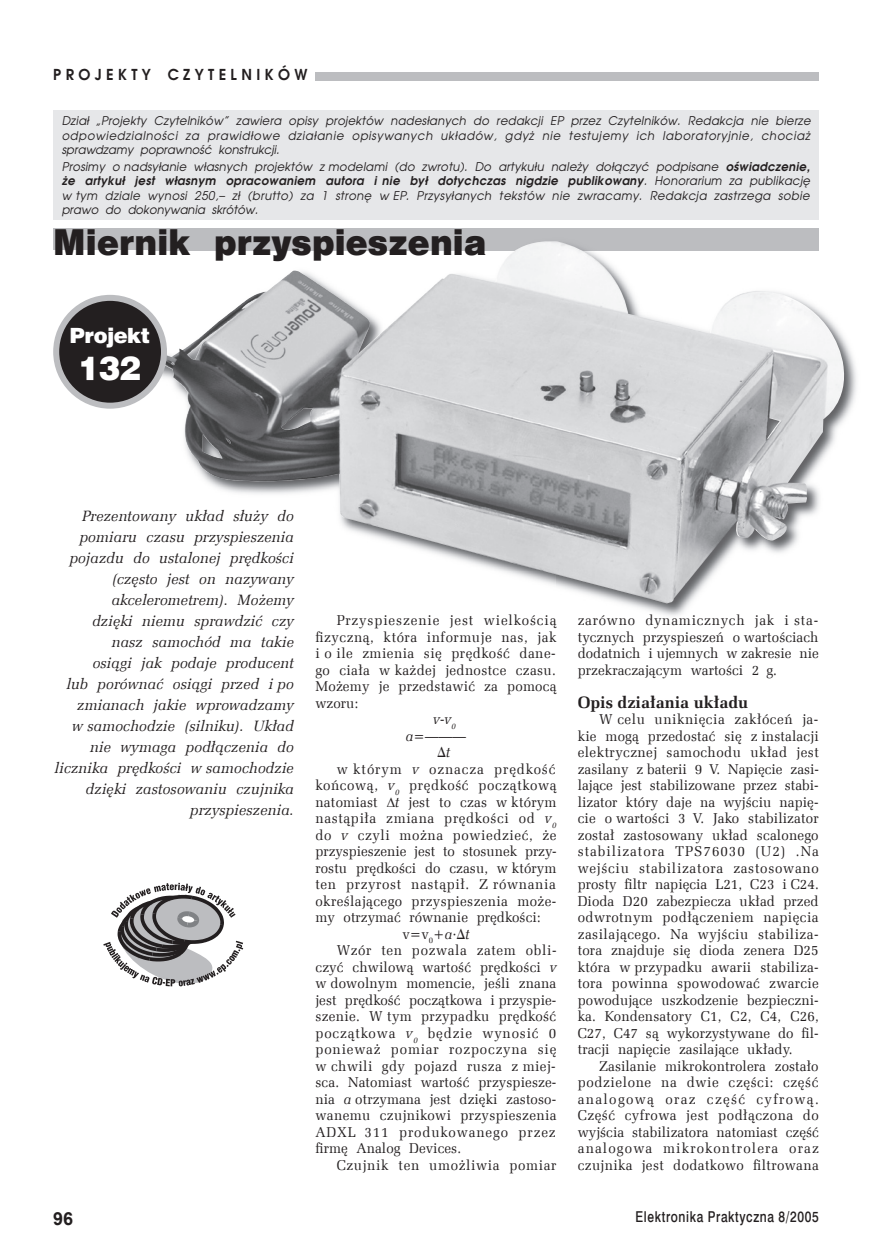
<style>
.page{position:relative;width:872px;height:1255px;background:#fff}
.page>*{position:absolute;margin:0;border:0;box-sizing:border-box;transform-origin:0 0}
.t1{font:33px "Swis 721 Blk 2 EU";letter-spacing:.005em;color:#231f20}
.t2{font:33px "Swis 721 Blk EU";color:#fff}
.t3{font:21px "Swis 721 Blk EU";letter-spacing:-.025em;color:#fff}
.t4{font:700 18px "Arial";color:#231f20}
.t5{font:700 16.5px "Zapf Ellipt EU";color:#231f20}
.t6{font:italic 15px/21px "Zapf Ellipt EU";letter-spacing:.005em;color:#231f20;text-align:right}
.t7{font:15px "Swis 721 Md EU";letter-spacing:.05em;color:#231f20;scale:.8 1}
.t8{font:700 15px "Avalon";letter-spacing:.305em;color:#231f20;scale:.96 1}
.t9{font:14.25px/16.5px "Zapf Ellipt EU";letter-spacing:.025em;color:#231f20;text-align:justify;scale:.96 1}
.t10{font:14.25px "Zapf Ellipt EU";letter-spacing:.045em;color:#231f20;scale:.96 1}
.t11{font:14.25px "Zapf Ellipt EU";letter-spacing:.005em;color:#231f20;scale:.96 1}
.t12{font:14.25px "Zapf Ellipt EU";letter-spacing:.065em;color:#231f20;scale:.96 1}
.t13{font:14.25px "Zapf Ellipt EU";letter-spacing:.06em;color:#231f20;scale:.96 1}
.t14{font:14.25px "Zapf Ellipt EU";color:#231f20;scale:.96 1}
.t15{font:italic 14.25px "Zapf Ellipt EU";color:#231f20;scale:.96 1}
.t16{font:14.25px "Math With Greek";color:#231f20;scale:.96 1}
.t17{font:italic 12px/14.4px "Avalon";letter-spacing:.005em;color:#231f20;text-align:justify;scale:.96 1}
.s1{font-weight:700}
.s2{font-family:"Zapf Ellipt EU";font-style:italic}
.s3{font-style:italic}
.s4{font-family:"Math With Greek"}
</style>
<div class="page">
<div style="left:315px;top:72px;width:503px;height:9px;background:#bcbdc0"></div>
<div style="left:54px;top:229px;width:764px;height:21px;background:#bcbdc0"></div>
<div style="left:53px;top:111px;width:765px;height:109px;background:#e6e7e9"></div>
<img style="left:151px;top:234px;width:698px;height:369px">
<div style="left:56px;top:298px;width:108px;height:107px;background:#231f20;border-radius:50%"></div>
<div style="left:53px;top:295px;width:114px;height:113px;border:6px solid #bcbdc0;border-radius:50%"></div>
<svg style="left:103px;top:882px;width:140px;height:105px"></svg>
<p class="t8" style="left:53px;top:65px;width:266px">PROJEKTY CZYTELNIKÓW</p>
<p class="t17" style="left:62px;top:114px;width:781px">Dział „Projekty Czytelników” zawiera opisy projektów nadesłanych do redakcji EP przez Czytelników. Redakcja nie bierze odpowiedzialności za prawidłowe działanie opisywanych układów, gdyż nie testujemy ich laboratoryjnie, chociaż sprawdzamy poprawność konstrukcji.</p>
<p class="t17" style="left:62px;top:159px;width:781px">Prosimy o nadsyłanie własnych projektów z modelami (do zwrotu). Do artykułu należy dołączyć podpisane <span class="s1">oświadczenie, że artykuł jest własnym opracowaniem autora i nie był dotychczas nigdzie publikowany</span>. Honorarium za publikację w tym dziale wynosi 250,– zł (brutto) za 1 stronę w EP. Przysyłanych tekstów nie zwracamy. Redakcja zastrzega sobie prawo do dokonywania skrótów.</p>
<h1 class="t1" style="left:53px;top:219px;width:434px">Miernik przyspieszenia</h1>
<h2 class="t3" style="left:70px;top:322px;width:82px">Projekt</h2>
<h1 class="t2" style="left:78px;top:347px;width:65px">132</h1>
<p class="t6" style="left:55px;top:505px;width:240px">Prezentowany układ służy do pomiaru czasu przyspieszenia pojazdu do ustalonej prędkości (często jest on nazywany akcelerometrem). Możemy<br>dzięki niemu sprawdzić czy<br>nasz samochód ma takie<br>osiągi jak podaje producent<br>lub porównać osiągi przed i po zmianach jakie wprowadzamy<br>w samochodzie (silniku). Układ nie wymaga podłączenia do licznika prędkości w samochodzie dzięki zastosowaniu czujnika przyspieszenia.</p>
<p class="t12" style="left:337px;top:611px;width:230px">Przyspieszenie jest wielkością</p>
<p class="t9" style="left:315px;top:628px;width:253px">fizyczną, która informuje nas, jak</p>
<p class="t9" style="left:315px;top:645px;width:252px">i o ile zmienia się prędkość dane-</p>
<p class="t9" style="left:315px;top:661px;width:252px">go ciała w każdej jednostce czasu.</p>
<p class="t9" style="left:315px;top:678px;width:253px">Możemy je przedstawić za pomocą</p>
<p class="t9" style="left:315px;top:694px;width:46px">wzoru:</p>
<p class="t15" style="left:433px;top:710px;width:25px">v-v<sub>0</sub></p>
<p class="t16" style="left:437px;top:745px;width:15px">D<span class="s2">t</span></p>
<p class="t12" style="left:337px;top:760px;width:229px">w którym <span class="s3">v</span> oznacza prędkość</p>
<p class="t10" style="left:315px;top:776px;width:252px">końcową, <span class="s3">v</span><sub>0</sub> prędkość początkową</p>
<p class="t9" style="left:315px;top:793px;width:252px">natomiast ∆<span class="s3">t</span> jest to czas w którym</p>
<p class="t10" style="left:315px;top:809px;width:252px">nastąpiła zmiana prędkości od <span class="s3">v</span><sub>0</sub></p>
<p class="t10" style="left:315px;top:826px;width:253px">do <span class="s3">v</span> czyli można powiedzieć, że</p>
<p class="t14" style="left:315px;top:842px;width:253px">przyspieszenie jest to stosunek przy-</p>
<p class="t11" style="left:315px;top:859px;width:252px">rostu prędkości do czasu, w którym</p>
<p class="t10" style="left:315px;top:875px;width:252px">ten przyrost nastąpił. Z równania</p>
<p class="t9" style="left:315px;top:892px;width:252px">określającego przyspieszenia może-</p>
<p class="t11" style="left:315px;top:908px;width:236px">my otrzymać równanie prędkości:</p>
<p class="t9" style="left:402px;top:925px;width:71px">v=v<sub>0</sub>+<span class="s3">a·</span><span class="s4">D</span><span class="s3">t</span></p>
<p class="t10" style="left:337px;top:941px;width:230px">Wzór ten pozwala zatem obli-</p>
<p class="t9" style="left:315px;top:958px;width:252px">czyć chwilową wartość prędkości <span class="s3">v</span></p>
<p class="t9" style="left:315px;top:975px;width:252px">w dowolnym momencie, jeśli znana</p>
<p class="t11" style="left:315px;top:991px;width:252px">jest prędkość początkowa i przyspie-</p>
<p class="t9" style="left:315px;top:1008px;width:252px">szenie. W tym przypadku prędkość</p>
<p class="t13" style="left:315px;top:1024px;width:252px">początkowa <span class="s3">v</span><sub>0</sub> będzie wynosić 0</p>
<p class="t13" style="left:315px;top:1040px;width:252px">ponieważ pomiar rozpoczyna się</p>
<p class="t9" style="left:315px;top:1057px;width:252px">w chwili gdy pojazd rusza z miej-</p>
<p class="t9" style="left:315px;top:1074px;width:252px">sca. Natomiast wartość przyspiesze-</p>
<p class="t11" style="left:315px;top:1090px;width:252px">nia <span class="s3">a</span> otrzymana jest dzięki zastoso-</p>
<p class="t9" style="left:315px;top:1107px;width:253px">wanemu czujnikowi przyspieszenia</p>
<p class="t12" style="left:315px;top:1123px;width:252px">ADXL 311 produkowanego przez</p>
<p class="t11" style="left:315px;top:1139px;width:153px">firmę Analog Devices.</p>
<p class="t10" style="left:337px;top:1156px;width:230px">Czujnik ten umożliwia pomiar</p>
<p class="t9" style="left:578px;top:612px;width:253px">zarówno dynamicznych jak i sta&shy;tycznych przyspieszeń o wartościach dodatnich i ujemnych w zakresie nie przekraczającym wartości 2 g.</p>
<p class="t5" style="left:578px;top:691px;width:172px">Opis działania układu</p>
<p class="t9" style="left:578px;top:711px;width:253px;text-indent:21px">W celu uniknięcia zakłóceń ja&shy;kie mogą przedostać się z instalacji elektrycznej samochodu układ jest zasilany z baterii 9 V. Napięcie zasi&shy;lające jest stabilizowane przez stabi&shy;lizator który daje na wyjściu napię&shy;cie o wartości 3 V. Jako stabilizator został zastosowany układ scalonego stabilizatora TPS76030 (U2) .Na wejściu stabilizatora zastosowano prosty filtr napięcia L21, C23 i C24.<br>Dioda D20 zabezpiecza układ przed odwrotnym podłączeniem napięcia zasilającego. Na wyjściu stabiliza&shy;tora znajduje się dioda zenera D25 która w przypadku awarii stabiliza&shy;tora powinna spowodować zwarcie powodujące uszkodzenie bezpieczni&shy;ka. Kondensatory C1, C2, C4, C26, C27, C47 są wykorzystywane do fil&shy;tracji napięcie zasilające układy.</p>
<p class="t9" style="left:578px;top:1057px;width:253px;text-indent:21px">Zasilanie mikrokontrolera zostało podzielone na dwie części: część analogową oraz część cyfrową.<br>Część cyfrowa jest podłączona do wyjścia stabilizatora natomiast część analogowa mikrokontrolera oraz czujnika jest dodatkowo filtrowana</p>
<p class="t4" style="left:53px;top:1206px;width:22px">96</p>
<p class="t7" style="left:635px;top:1207px;width:230px">Elektronika Praktyczna 8/2005</p>
</div>
